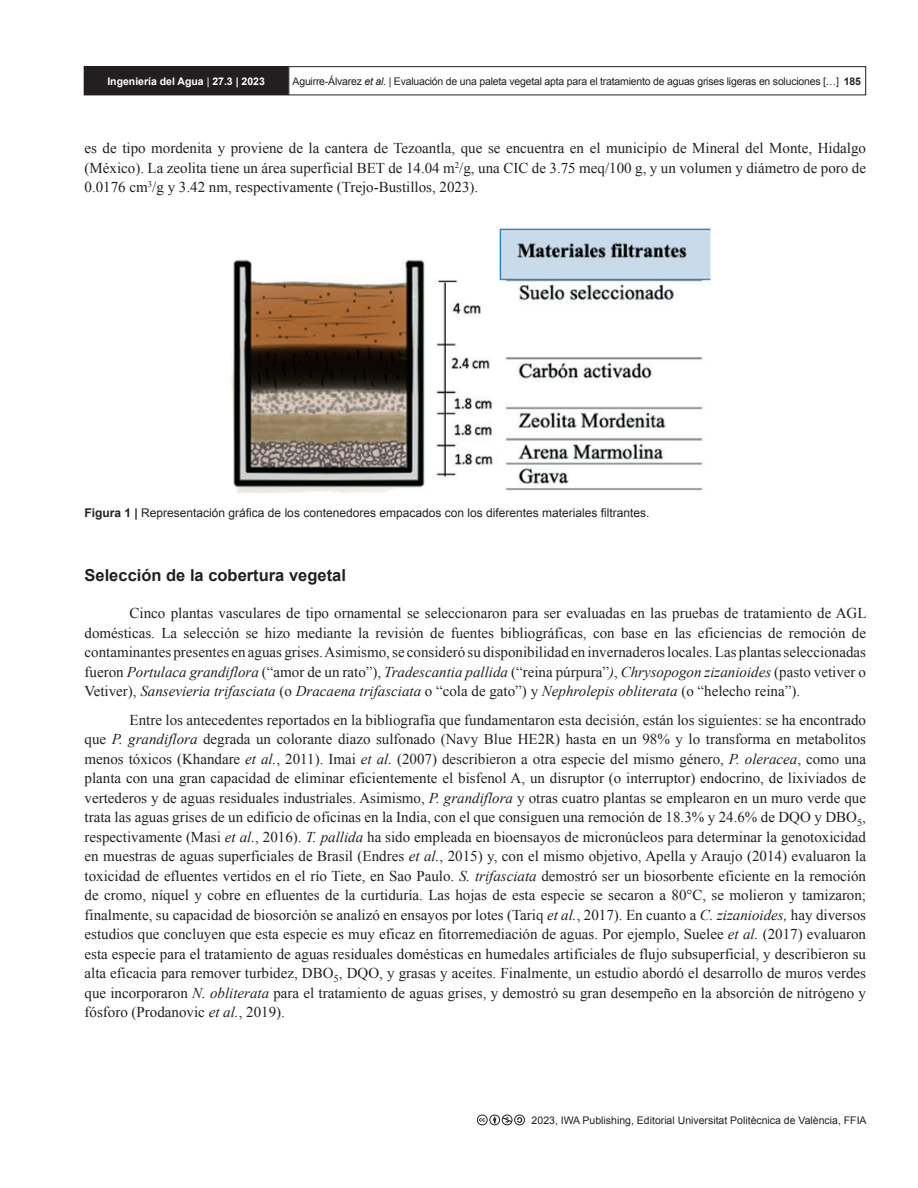
<style>
.page{position:relative;width:918px;height:1188px;background:#fff}
.page>*{position:absolute;margin:0;border:0;box-sizing:border-box;transform-origin:0 0}
.AI_SUBTITULO{font:700 16.5px "Arial";color:#231f20}
.AI_TEXTO_esp{font:15px/19.5px "Times New Roman";color:#231f20;text-align:justify}
.AI_PIE_DE_FIGURA{font:12px "Arial";color:#231f20}
.t1{font:10.5px "Arial";letter-spacing:-.02em;color:#231f20}
.t2{font:10.5px "Arial";color:#231f20}
.t3{font:700 10.5px "Arial";color:#fff}
.s1{font-weight:400}
.s2{font-style:italic}
.s3{font-weight:700}
</style>
<div class="page">
<svg style="left:477px;top:1115px;width:48px;height:10px"></svg>
<div style="left:84px;top:67px;width:204px;height:28px;background:#231f20"></div>
<div style="left:84px;top:66px;width:204px;height:29px;border:1px solid #231f20"></div>
<div style="left:288px;top:66px;width:578px;height:29px;border:1px solid #231f20"></div>
<img style="left:231px;top:227px;width:480px;height:266px">
<p class="t3" style="left:107px;top:74px;width:159px">Ingeniería del Agua <span class="s1">|</span> 27.3 | 2023</p>
<p class="t1" style="left:293px;top:74px;width:570px">Aguirre-Álvarez <span class="s2">et al</span>. | Evaluación de una paleta vegetal apta para el tratamiento de aguas grises ligeras en soluciones […] <span class="s3">185</span></p>
<p class="AI_TEXTO_esp" style="left:85px;top:138px;width:783px">es de tipo mordenita y proviene de la cantera de Tezoantla, que se encuentra en el municipio de Mineral del Monte, Hidalgo (México). La zeolita tiene un área superficial BET de 14.04 m<sup>2</sup>/g, una CIC de 3.75 meq/100 g, y un volumen y diámetro de poro de 0.0176 cm<sup>3</sup>/g y 3.42 nm, respectivamente (Trejo-Bustillos, 2023).</p>
<p class="AI_PIE_DE_FIGURA" style="left:85px;top:505px;width:566px"><span class="s3">Figura 1 |</span> Representación gráfica de los contenedores empacados con los diferentes materiales filtrantes.</p>
<p class="AI_SUBTITULO" style="left:85px;top:564px;width:263px">Selección de la cobertura vegetal</p>
<p class="AI_TEXTO_esp" style="left:85px;top:603px;width:784px;text-indent:45px">Cinco plantas vasculares de tipo ornamental se seleccionaron para ser evaluadas en las pruebas de tratamiento de AGL domésticas. La selección se hizo mediante la revisión de fuentes bibliográficas, con base en las eficiencias de remoción de contaminantes presentes en aguas grises. Asimismo, se consideró su disponibilidad en invernaderos locales. Las plantas seleccionadas fueron <span class="s2">Portulaca grandiflora</span> (“amor de un rato”), <span class="s2">Tradescantia pallida</span> (“reina púrpura”<span class="s2">)</span>, <span class="s2">Chrysopogon zizanioides</span> (pasto vetiver o Vetiver), <span class="s2">Sansevieria trifasciata</span> (o <span class="s2">Dracaena trifasciata</span> o “cola de gato”) y <span class="s2">Nephrolepis obliterata</span> (o “helecho reina”).</p>
<p class="AI_TEXTO_esp" style="left:85px;top:710px;width:783px;text-indent:45px">Entre los antecedentes reportados en la bibliografía que fundamentaron esta decisión, están los siguientes: se ha encontrado que <span class="s2">P. grandiflora</span> degrada un colorante diazo sulfonado (Navy Blue HE2R) hasta en un 98% y lo transforma en metabolitos menos tóxicos (Khandare <span class="s2">et al.</span>, 2011). Imai <span class="s2">et al.</span> (2007) describieron a otra especie del mismo género, <span class="s2">P. oleracea</span>, como una planta con una gran capacidad de eliminar eficientemente el bisfenol A, un disruptor (o interruptor) endocrino, de lixiviados de vertederos y de aguas residuales industriales. Asimismo, <span class="s2">P. grandiflora</span> y otras cuatro plantas se emplearon en un muro verde que trata las aguas grises de un edificio de oficinas en la India, con el que consiguen una remoción de 18.3% y 24.6% de DQO y DBO<sub>5</sub>, respectivamente (Masi <span class="s2">et al.</span>, 2016). <span class="s2">T. pallida</span> ha sido empleada en bioensayos de micronúcleos para determinar la genotoxicidad en muestras de aguas superficiales de Brasil (Endres <span class="s2">et al.</span>, 2015) y, con el mismo objetivo, Apella y Araujo (2014) evaluaron la toxicidad de efluentes vertidos en el río Tiete, en Sao Paulo. <span class="s2">S. trifasciata</span> demostró ser un biosorbente eficiente en la remoción de cromo, níquel y cobre en efluentes de la curtiduría. Las hojas de esta especie se secaron a 80°C, se molieron y tamizaron; finalmente, su capacidad de biosorción se analizó en ensayos por lotes (Tariq <span class="s2">et al.</span>, 2017). En cuanto a <span class="s2">C. zizanioides,</span> hay diversos estudios que concluyen que esta especie es muy eficaz en fitorremediación de aguas. Por ejemplo, Suelee <span class="s2">et al.</span> (2017) evaluaron esta especie para el tratamiento de aguas residuales domésticas en humedales artificiales de flujo subsuperficial, y describieron su alta eficacia para remover turbidez, DBO<sub>5</sub>, DQO, y grasas y aceites. Finalmente, un estudio abordó el desarrollo de muros verdes que incorporaron <span class="s2">N. obliterata</span> para el tratamiento de aguas grises, y demostró su gran desempeño en la absorción de nitrógeno y fósforo (Prodanovic <span class="s2">et al.</span>, 2019).</p>
<p class="t2" style="left:532px;top:1113px;width:336px">2023, IWA Publishing, Editorial Universitat Politècnica de València, FFIA</p>
</div>
